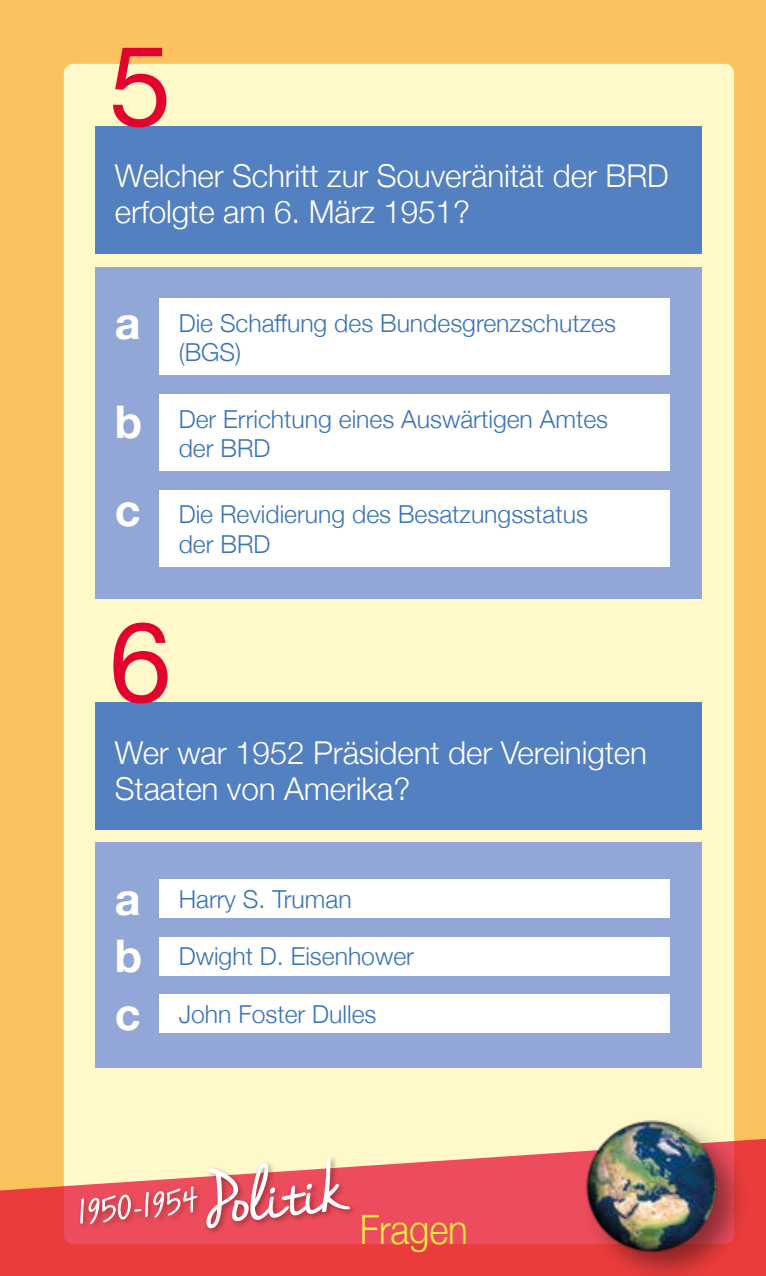
<style>
.page{position:relative;width:766px;height:1276px;background:#fff}
.page>*{position:absolute;margin:0;border:0;box-sizing:border-box;transform-origin:0 0}
.t1{font:112.5px "Helvetica Neue";color:#e4032e}
.t2{font:700 45px/57.4px "Helvetica Neue";color:#fff;text-align:justify}
.t3{font:300 40.5px "Helvetica Neue";letter-spacing:-.005em;color:#ffeb43;scale:.9 1}
.t4{font:32.4px "Nella Sue Demo";color:#fff;scale:.9 1}
.t5{font:300 31.5px/36px "Helvetica Neue";letter-spacing:-.005em;color:#fff}
.t6{font:300 24.75px/29.2px "Helvetica Neue";color:#3a73b9}
.s1{font-family:"Helvetica Neue";font-size:26.32px}
.s2{font-size:63px}
</style>
<div class="page">
<div style="left:0;top:0;width:765px;height:1276px;background:#fbc25e"></div>
<div style="left:64px;top:64px;width:669px;height:1180px;background:#fff8c9;border-radius:10px"></div>
<svg style="left:0;top:1137px;width:765px;height:139px"></svg>
<div style="left:96px;top:126px;width:606px;height:128px;background:#5380c0"></div>
<div style="left:96px;top:843px;width:606px;height:225px;background:#92a7d7"></div>
<div style="left:159px;top:879px;width:511px;height:38px;background:#fff"></div>
<div style="left:159px;top:937px;width:511px;height:38px;background:#fff"></div>
<div style="left:159px;top:994px;width:511px;height:38px;background:#fff"></div>
<div style="left:96px;top:702px;width:606px;height:128px;background:#5380c0"></div>
<div style="left:96px;top:267px;width:606px;height:331px;background:#92a7d7"></div>
<div style="left:159px;top:298px;width:511px;height:77px;background:#fff"></div>
<div style="left:159px;top:394px;width:511px;height:77px;background:#fff"></div>
<div style="left:159px;top:490px;width:511px;height:76px;background:#fff"></div>
<div style="left:203px;top:1154px;width:154px;height:81px;background:#000;opacity:.35"></div>
<svg style="left:205px;top:1137px;width:145px;height:115px"></svg>
<div style="left:77px;top:1184px;width:127px;height:47px;background:#000;opacity:.35"></div>
<svg style="left:80px;top:1181px;width:51px;height:44px;background:#e76f78"></svg>
<svg style="left:145px;top:1184px;width:53px;height:34px;background:#e46b77"></svg>
<div style="left:580px;top:1114px;width:169px;height:162px;background:#000;opacity:.4"></div>
<img style="left:580px;top:1115px;width:142px;height:142px">
<h1 class="t1" style="left:109px;top:5px;width:64px">5</h1>
<p class="t5" style="left:115px;top:156px;width:555px">Welcher Schritt zur Souveränität der BRD erfolgte am 6. März 1951?</p>
<h2 class="t2" style="left:115px;top:274px;width:29px;line-height:98.8px">a b</h2>
<h2 class="t2" style="left:115px;top:482px;width:27px">c</h2>
<p class="t6" style="left:179px;top:307px;width:438px">Die Schaffung des Bundesgrenzschutzes (BGS)</p>
<p class="t6" style="left:179px;top:402px;width:431px">Der Errichtung eines Auswärtigen Amtes der BRD</p>
<p class="t6" style="left:179px;top:498px;width:410px">Die Revidierung des Besatzungsstatus der BRD</p>
<h1 class="t1" style="left:109px;top:581px;width:64px">6</h1>
<p class="t5" style="left:115px;top:732px;width:533px">Wer war 1952 Präsident der Vereinigten<br>Staaten von Amerika?</p>
<h2 class="t2" style="left:115px;top:871px;width:29px">a b c</h2>
<p class="t6" style="left:179px;top:883px;width:174px">Harry S. Truman</p>
<p class="t6" style="left:179px;top:940px;width:237px">Dwight D. Eisenhower</p>
<p class="t6" style="left:179px;top:997px;width:199px">John Foster Dulles</p>
<h3 class="t4" style="left:75px;top:1193px;width:298px;rotate:-6deg">1950<span class="s1">-</span>1954 <span class="s2">Politik</span></h3>
<h3 class="t3" style="left:360px;top:1197px;width:121px">Fragen</h3>
</div>
